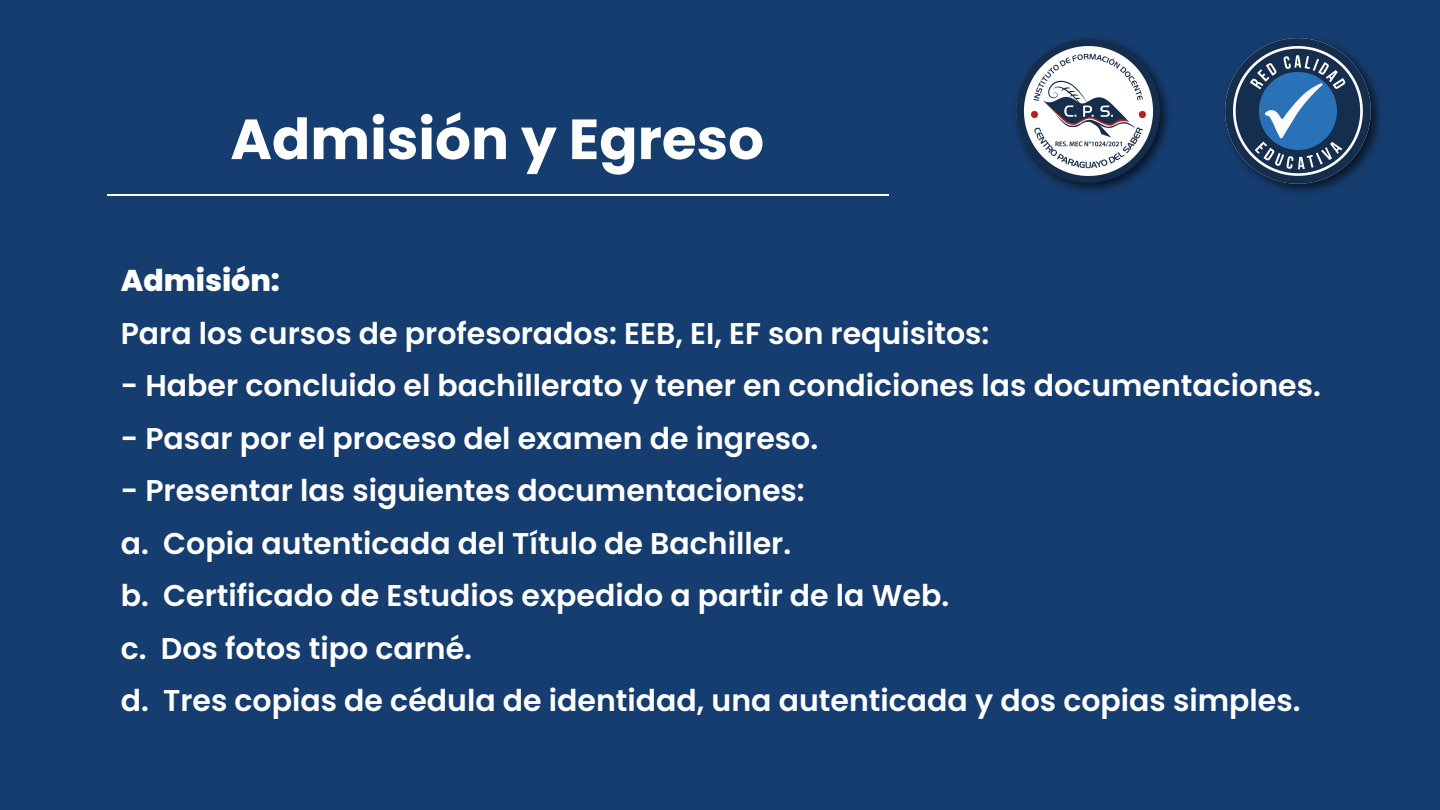
<style>
.page{position:relative;width:1440px;height:810px;background:#163d70}
.page>*{position:absolute;margin:0;border:0;box-sizing:border-box;transform-origin:0 0}
.t1{font:700 56.47px "Poppins";color:#fff}
.t2{font:600 30px/52.5px "Poppins";color:#fff}
.t3{font:800 30px "Poppins";color:#fff}
</style>
<div class="page">
<hr style="left:107px;top:194px;width:782px;height:2px;background:#fff">
<img style="left:1016px;top:39px;width:144px;height:144px;border-radius:72px">
<img style="left:1225px;top:38px;width:156px;height:155px">
<h1 class="t1" style="left:230px;top:107px;width:535px">Admisión y Egreso</h1>
<p class="t3" style="left:121px;top:264px;width:161px">Admisión:</p>
<p class="t2" style="left:121px;top:307px;width:870px">Para los cursos de profesorados: EEB, EI, EF son requisitos:</p>
<p class="t2" style="left:121px;top:360px;width:1202px">- Haber concluido el bachillerato y tener en condiciones las documentaciones.</p>
<p class="t2" style="left:121px;top:412px;width:699px">- Pasar por el proceso del examen de ingreso.</p>
<p class="t2" style="left:121px;top:465px;width:1181px">- Presentar las siguientes documentaciones:<br>a. Copia autenticada del Título de Bachiller.<br>b. Certificado de Estudios expedido a partir de la Web.<br>c. Dos fotos tipo carné.<br>d. Tres copias de cédula de identidad, una autenticada y dos copias simples.</p>
</div>
